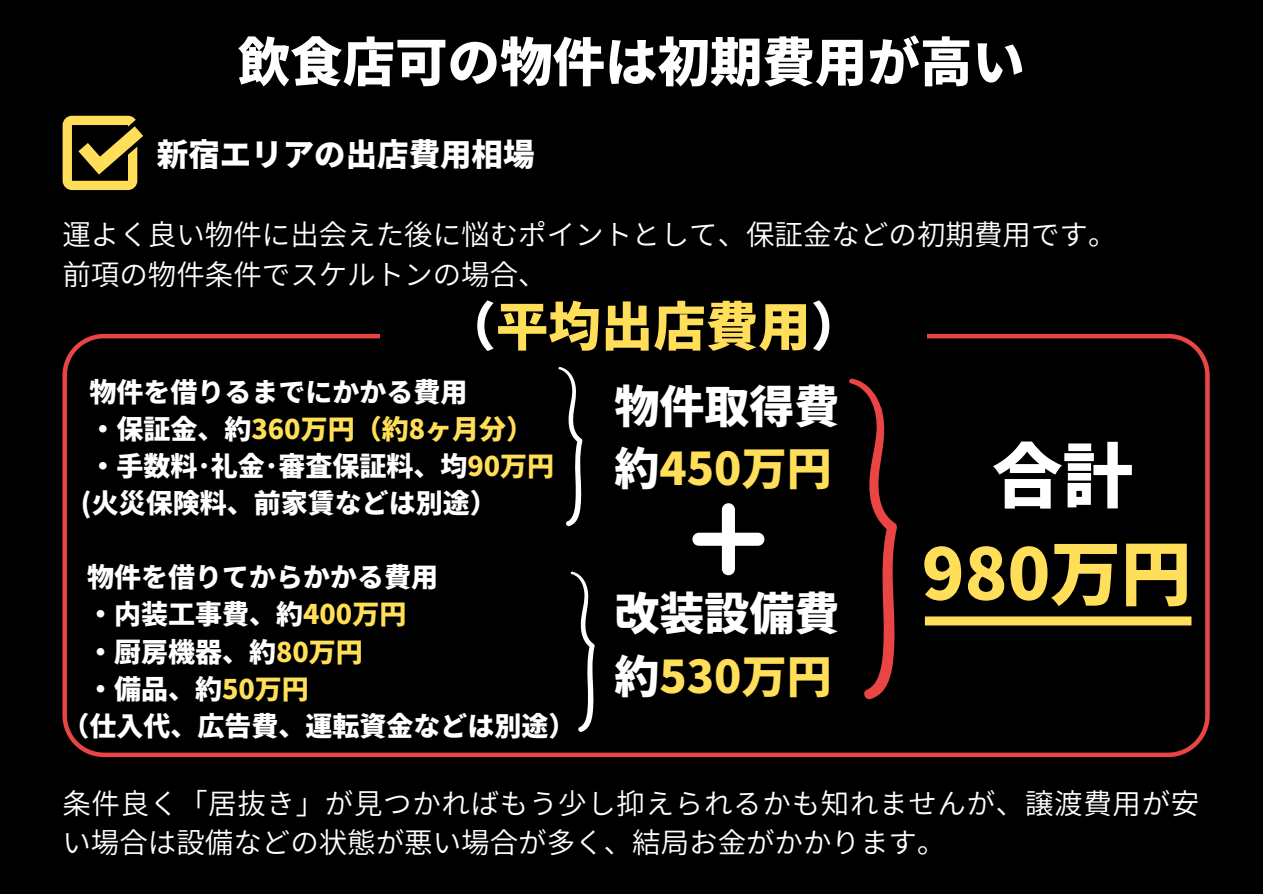
<style>
.page{position:relative;width:1263px;height:894px;background:#fff}
.page>*{position:absolute;margin:0;border:0;box-sizing:border-box;transform-origin:0 0}
.t1{font:900 70.5px "Noto Sans JP";color:#ffde59}
.t2{font:900 70.5px "Noto Sans JP";color:#fff}
.t3{font:900 52.5px "Noto Sans JP";color:#fff}
.t4{font:900 52.5px "Noto Sans JP";color:#ffde59}
.t5{font:900 45px/61.8px "Noto Sans JP";color:#fff}
.t6{font:900 31.5px "Noto Sans JP";color:#fff}
.t7{font:600 28.5px/39.3px "Noto Sans JP";letter-spacing:.025em;color:#fff}
.t8{font:600 28.5px/39.3px "Noto Sans JP";color:#fff}
.t9{font:900 27px "Noto Sans JP";color:#fff}
.t10{font:900 27px "Noto Sans JP";color:#ffde59}
.s1{color:#fff}
.s2{color:#ffde59}
</style>
<div class="page">
<div style="left:0;top:0;width:1263px;height:893px;background:#000"></div>
<svg style="left:62px;top:334px;width:1148px;height:422px"></svg>
<svg style="left:63px;top:116px;width:80px;height:74px"></svg>
<div style="left:925px;top:616px;width:266px;height:9px;background:#ffde59"></div>
<svg style="left:558px;top:366px;width:24px;height:160px"></svg>
<svg style="left:570px;top:571px;width:25px;height:161px"></svg>
<svg style="left:692px;top:503px;width:72px;height:72px"></svg>
<svg style="left:848px;top:378px;width:49px;height:322px"></svg>
<div style="left:380px;top:302px;width:546px;height:63px;background:#000"></div>
<h2 class="t3" style="left:238px;top:20px;width:789px">飲食店可の物件は初期費用が高い</h2>
<p class="t6" style="left:157px;top:130px;width:379px">新宿エリアの出店費用相場</p>
<p class="t8" style="left:62px;top:213px;width:1055px">運よく良い物件に出会えた後に悩むポイントとして、保証金などの初期費用です。前項の物件条件でスケルトンの場合、</p>
<h2 class="t4" style="left:443px;top:284px;width:421px"><span class="s1">（</span>平均出店費用<span class="s1">）</span></h2>
<p class="t9" style="left:89px;top:370px;width:376px">物件を借りるまでにかかる費用</p>
<p class="t10" style="left:89px;top:407px;width:445px"><span class="s1">・保証金、約</span>360万円（約8ヶ月分）</p>
<p class="t9" style="left:89px;top:444px;width:466px">・手数料･礼金･審査保証料、均<span class="s2">90万円</span></p>
<p class="t9" style="left:81px;top:481px;width:417px">(火災保険料、前家賃などは別途）</p>
<p class="t9" style="left:87px;top:556px;width:349px">物件を借りてからかかる費用</p>
<p class="t9" style="left:87px;top:593px;width:321px">・内装工事費、約<span class="s2">400万円</span></p>
<p class="t9" style="left:87px;top:630px;width:277px">・厨房機器、約<span class="s2">80万円</span></p>
<p class="t9" style="left:87px;top:667px;width:223px">・備品、約<span class="s2">50万円</span></p>
<p class="t9" style="left:62px;top:704px;width:514px">（仕入代、広告費、運転資金などは別途）</p>
<h3 class="t5" style="left:615px;top:373px;width:226px">物件取得費約<span class="s2">450万円</span></h3>
<h3 class="t5" style="left:615px;top:579px;width:226px;line-height:63px">改装設備費約<span class="s2">530万円</span></h3>
<h1 class="t2" style="left:992px;top:420px;width:142px">合計</h1>
<h1 class="t1" style="left:922px;top:517px;width:271px">980万円</h1>
<p class="t7" style="left:62px;top:781px;width:1138px">条件良く「居抜き」が見つかればもう少し抑えられるかも知れませんが、譲渡費用が安い場合は設備などの状態が悪い場合が多く、結局お金がかかります。</p>
</div>
